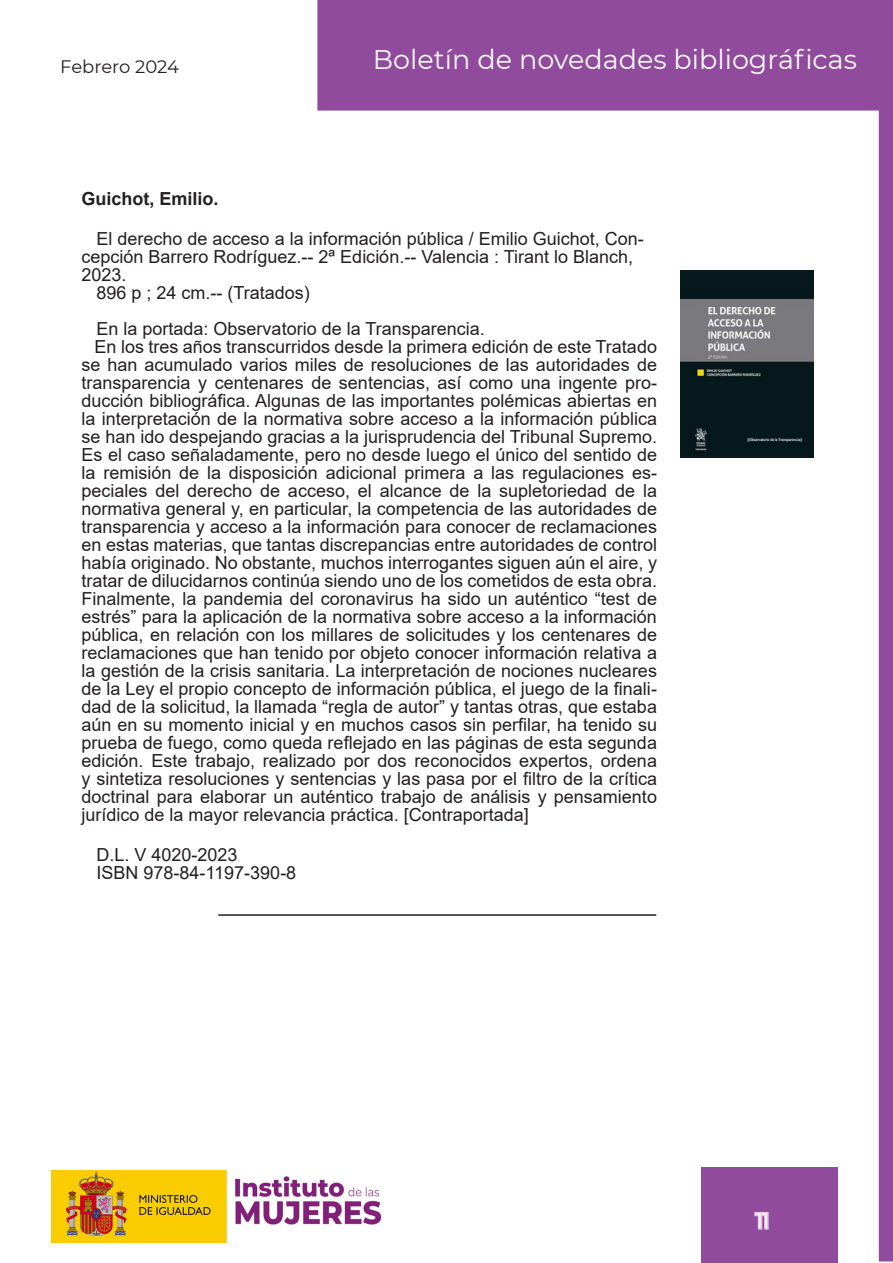
<style>
.page{position:relative;width:893px;height:1263px;background:#fff}
.page>*{position:absolute;margin:0;border:0;box-sizing:border-box;transform-origin:0 0}
.t1{font:27px "Montserrat";color:#fafafa}
.t2{font:21px "Montserrat";color:#fff}
.Cuerpo_de_texto{font:18px/18px "Arial";color:#231f20}
.Cuerpo_de_texto-2{font:700 18px "Arial";color:#231f20}
.t3{font:18px "Montserrat";letter-spacing:-.005em;color:#231f20}
</style>
<div class="page">
<div style="left:702px;top:1167px;width:136px;height:96px;background:#904b9d"></div>
<svg style="left:754px;top:1211px;width:15px;height:19px"></svg>
<div style="left:317px;top:0;width:576px;height:111px;background:#904b9d"></div>
<hr style="left:218px;top:914px;width:438px;height:2px;background:#231f20">
<div style="left:879px;top:110px;width:13px;height:1151px;background:#904b9d"></div>
<div style="left:879px;top:109px;width:14px;height:1152px;border:2px solid #904b9d"></div>
<img style="left:51px;top:1170px;width:331px;height:72px">
<img style="left:681px;top:270px;width:132px;height:187px">
<p class="t3" style="left:60px;top:55px;width:120px">Febrero 2024</p>
<p class="t1" style="left:373px;top:40px;width:485px">Boletín de novedades bibliográficas</p>
<p class="Cuerpo_de_texto-2" style="left:82px;top:186px;width:139px">Guichot, Emilio.</p>
<p class="Cuerpo_de_texto" style="left:82px;top:230px;width:564px;text-indent:15px">El derecho de acceso a la información pública / Emilio Guichot, Con&shy;cepción Barrero Rodríguez.-- 2ª Edición.-- Valencia : Tirant lo Blanch,<br>2023.</p>
<p class="Cuerpo_de_texto" style="left:97px;top:284px;width:215px">896 p ; 24 cm.-- (Tratados)</p>
<p class="Cuerpo_de_texto" style="left:97px;top:320px;width:390px">En la portada: Observatorio de la Transparencia.</p>
<p class="Cuerpo_de_texto" style="left:82px;top:338px;width:577px;text-align:justify;text-indent:13px">En los tres años transcurridos desde la primera edición de este Tratado se han acumulado varios miles de resoluciones de las autoridades de transparencia y centenares de sentencias, así como una ingente pro&shy;ducción bibliográfica. Algunas de las importantes polémicas abiertas en la interpretación de la normativa sobre acceso a la información pública se han ido despejando gracias a la jurisprudencia del Tribunal Supremo.<br>Es el caso señaladamente, pero no desde luego el único del sentido de la remisión de la disposición adicional primera a las regulaciones es&shy;peciales del derecho de acceso, el alcance de la supletoriedad de la normativa general y, en particular, la competencia de las autoridades de transparencia y acceso a la información para conocer de reclamaciones en estas materias, que tantas discrepancias entre autoridades de control había originado. No obstante, muchos interrogantes siguen aún el aire, y tratar de dilucidarnos continúa siendo uno de los cometidos de esta obra.<br>Finalmente, la pandemia del coronavirus ha sido un auténtico “test de estrés” para la aplicación de la normativa sobre acceso a la información pública, en relación con los millares de solicitudes y los centenares de reclamaciones que han tenido por objeto conocer información relativa a la gestión de la crisis sanitaria. La interpretación de nociones nucleares de la Ley el propio concepto de información pública, el juego de la finali&shy;dad de la solicitud, la llamada “regla de autor” y tantas otras, que estaba aún en su momento inicial y en muchos casos sin perfilar, ha tenido su prueba de fuego, como queda reflejado en las páginas de esta segunda edición. Este trabajo, realizado por dos reconocidos expertos, ordena y sintetiza resoluciones y sentencias y las pasa por el filtro de la crítica doctrinal para elaborar un auténtico trabajo de análisis y pensamiento jurídico de la mayor relevancia práctica. [Contraportada]</p>
<p class="Cuerpo_de_texto" style="left:97px;top:845px;width:143px">D.L. V 4020-2023</p>
<p class="Cuerpo_de_texto" style="left:97px;top:863px;width:201px">ISBN 978-84-1197-390-8</p>
<p class="t2" style="left:756px;top:1206px;width:15px">11</p>
</div>
